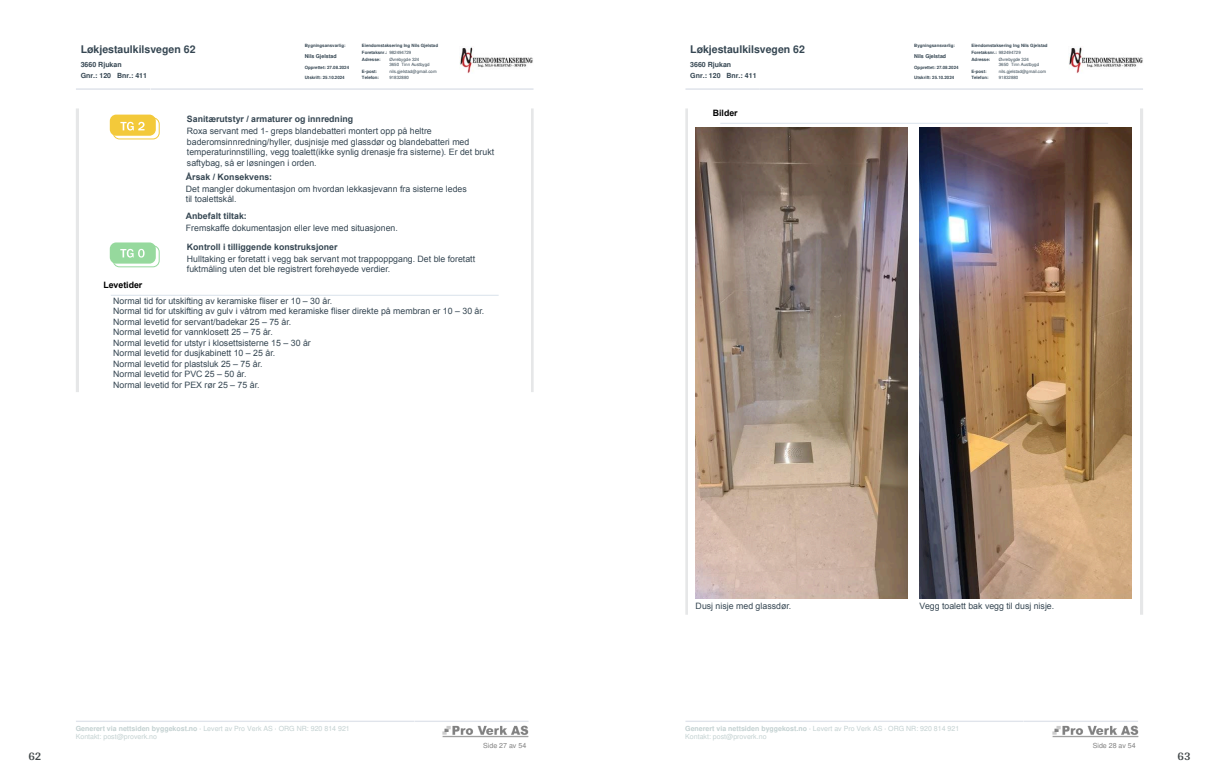
<style>
.page{position:relative;width:1219px;height:782px;background:#fff}
.page>*{position:absolute;margin:0;border:0;box-sizing:border-box;transform-origin:0 0}
.t1{font:700 12px "Arya";color:#414749}
.t2{font:700 10.5px "Helvetica";color:#354652}
.t3{font:8.8px/10.5px "Arial";color:#354652}
.t4{font:700 8.8px "Arial";color:#354652}
.t5{font:700 8.8px "Arial";color:#000}
.t6{font:7px/8.4px "Helvetica";color:#c3d1d1}
.t7{font:700 7px/10.9px "Helvetica";color:#354652}
.t8{font:7px "Helvetica";color:#808080}
.t9{font:700 5.3px "Helvetica";color:#354652}
.t10{font:700 4.4px/6.5px "Helvetica";color:#354652}
.t11{font:4.4px/5.3px "Helvetica";color:#354652}
.s1{font-weight:400}
.s2{font-weight:700}
</style>
<div class="page">
<svg style="left:76px;top:88px;width:458px;height:2px"></svg>
<img style="left:459px;top:47px;width:74px;height:26px">
<hr style="left:531px;top:108px;width:3px;height:284px;background:#e6e7e8">
<hr style="left:76px;top:108px;width:2px;height:284px;background:#e6e7e8">
<div style="left:113px;top:117px;width:47px;height:22px;border:1px solid #f3c93a;border-radius:6px"></div>
<div style="left:110px;top:114px;width:46px;height:22px;background:#f3c93a;border-radius:6px"></div>
<svg style="left:120px;top:122px;width:25px;height:8px"></svg>
<svg style="left:113px;top:245px;width:46px;height:22px"></svg>
<div style="left:113px;top:245px;width:47px;height:22px;border:1px solid #96d99d;border-radius:6px"></div>
<div style="left:110px;top:242px;width:46px;height:21px;background:#96d99d;border-radius:6px"></div>
<svg style="left:120px;top:249px;width:25px;height:8px"></svg>
<hr style="left:111px;top:294px;width:388px;height:2px;background:#e1e8ef">
<svg style="left:76px;top:720px;width:452px;height:1px"></svg>
<img style="left:442px;top:725px;width:87px;height:12px">
<svg style="left:685px;top:88px;width:458px;height:2px"></svg>
<img style="left:1068px;top:47px;width:75px;height:26px">
<hr style="left:1140px;top:108px;width:3px;height:506px;background:#e6e7e8">
<hr style="left:685px;top:108px;width:3px;height:506px;background:#e6e7e8">
<hr style="left:720px;top:123px;width:388px;height:1px;background:#e1e8ef">
<img style="left:696px;top:128px;width:211px;height:470px">
<img style="left:920px;top:128px;width:211px;height:470px">
<svg style="left:686px;top:720px;width:452px;height:1px"></svg>
<img style="left:1052px;top:725px;width:86px;height:12px">
<p class="t2" style="left:81px;top:45px;width:116px">Løkjestaulkilsvegen 62</p>
<p class="t7" style="left:81px;top:60px;width:68px">3660 Rjukan<br>Gnr.: 120 Bnr.: 411</p>
<p class="t10" style="left:305px;top:43px;width:42px">Bygningsansvarlig:</p>
<p class="t9" style="left:305px;top:54px;width:33px">Nils Gjelstad</p>
<p class="t10" style="left:305px;top:65px;width:46px">Opprettet: 27.08.2024</p>
<p class="t10" style="left:305px;top:75px;width:42px">Utskrift: 25.10.2024</p>
<p class="t10" style="left:362px;top:43px;width:78px">Eiendomstaksering Ing Nils Gjelstad<br>Foretaksnr.: <span class="s1">982494729</span></p>
<p class="t10" style="left:362px;top:57px;width:20px">Adresse:</p>
<p class="t11" style="left:389px;top:57px;width:42px">Øvrebygde 324<br>3650 Tinn Austbygd</p>
<p class="t10" style="left:362px;top:68px;width:17px">E-post:</p>
<p class="t11" style="left:389px;top:69px;width:49px">nils.gjelstad@gmail.com</p>
<p class="t10" style="left:362px;top:75px;width:19px">Telefon:</p>
<p class="t11" style="left:389px;top:75px;width:21px">91832880</p>
<p class="t4" style="left:187px;top:113px;width:168px">Sanitærutstyr / armaturer og innredning</p>
<p class="t3" style="left:187px;top:126px;width:309px">Roxa servant med 1- greps blandebatteri montert opp på heltre baderomsinnredning/hyller, dusjnisje med glassdør og blandebatteri med temperaturinnstilling, vegg toalett(ikke synlig drenasje fra sisterne). Er det brukt saftybag, så er løsningen i orden.</p>
<p class="t4" style="left:186px;top:171px;width:88px">Årsak / Konsekvens:</p>
<p class="t3" style="left:186px;top:183px;width:282px">Det mangler dokumentasjon om hvordan lekkasjevann fra sisterne ledes til toalettskål.</p>
<p class="t4" style="left:186px;top:210px;width:62px">Anbefalt tiltak:</p>
<p class="t3" style="left:186px;top:222px;width:214px">Fremskaffe dokumentasjon eller leve med situasjonen.</p>
<p class="t4" style="left:187px;top:241px;width:152px">Kontroll i tilliggende konstruksjoner</p>
<p class="t3" style="left:187px;top:253px;width:290px">Hulltaking er foretatt i vegg bak servant mot trappoppgang. Det ble foretatt fuktmåling uten det ble registrert forehøyede verdier.</p>
<p class="t5" style="left:103px;top:278px;width:41px">Levetider</p>
<p class="t3" style="left:113px;top:295px;width:373px">Normal tid for utskifting av keramiske fliser er 10 – 30 år.<br>Normal tid for utskifting av gulv i våtrom med keramiske fliser direkte på membran er 10 – 30 år.<br>Normal levetid for servant/badekar 25 – 75 år.<br>Normal levetid for vannklosett 25 – 75 år.<br>Normal levetid for utstyr i klosettsisterne 15 – 30 år<br>Normal levetid for dusjkabinett 10 – 25 år.<br>Normal levetid for plastsluk 25 – 75 år.<br>Normal levetid for PVC 25 – 50 år.<br>Normal levetid for PEX rør 25 – 75 år.</p>
<h1 class="t1" style="left:28px;top:749px;width:15px">62</h1>
<p class="t6" style="left:76px;top:724px;width:276px"><span class="s2">Generert via nettsiden byggekost.no ·</span> Levert av Pro Verk AS <span class="s2">·</span> ORG NR: 920 814 921<br>Kontakt: post@proverk.no</p>
<p class="t8" style="left:483px;top:742px;width:44px">Side 27 av 54</p>
<p class="t2" style="left:690px;top:45px;width:116px">Løkjestaulkilsvegen 62</p>
<p class="t7" style="left:690px;top:60px;width:68px">3660 Rjukan<br>Gnr.: 120 Bnr.: 411</p>
<p class="t5" style="left:713px;top:107px;width:26px">Bilder</p>
<p class="t10" style="left:914px;top:43px;width:42px">Bygningsansvarlig:</p>
<p class="t9" style="left:914px;top:54px;width:33px">Nils Gjelstad</p>
<p class="t10" style="left:914px;top:65px;width:46px">Opprettet: 27.08.2024</p>
<p class="t10" style="left:914px;top:75px;width:42px">Utskrift: 25.10.2024</p>
<p class="t10" style="left:971px;top:43px;width:78px">Eiendomstaksering Ing Nils Gjelstad<br>Foretaksnr.: <span class="s1">982494729</span></p>
<p class="t10" style="left:971px;top:57px;width:20px">Adresse:</p>
<p class="t11" style="left:999px;top:57px;width:42px">Øvrebygde 324<br>3650 Tinn Austbygd</p>
<p class="t10" style="left:971px;top:68px;width:17px">E-post:</p>
<p class="t11" style="left:999px;top:69px;width:49px">nils.gjelstad@gmail.com</p>
<p class="t10" style="left:971px;top:75px;width:19px">Telefon:</p>
<p class="t11" style="left:999px;top:75px;width:21px">91832880</p>
<p class="t3" style="left:696px;top:600px;width:97px">Dusj nisje med glassdør.</p>
<p class="t3" style="left:920px;top:600px;width:136px">Vegg toalett bak vegg til dusj nisje.</p>
<p class="t6" style="left:685px;top:724px;width:276px"><span class="s2">Generert via nettsiden byggekost.no ·</span> Levert av Pro Verk AS <span class="s2">·</span> ORG NR: 920 814 921<br>Kontakt: post@proverk.no</p>
<p class="t8" style="left:1093px;top:742px;width:44px">Side 28 av 54</p>
<h1 class="t1" style="left:1177px;top:749px;width:15px">63</h1>
</div>
